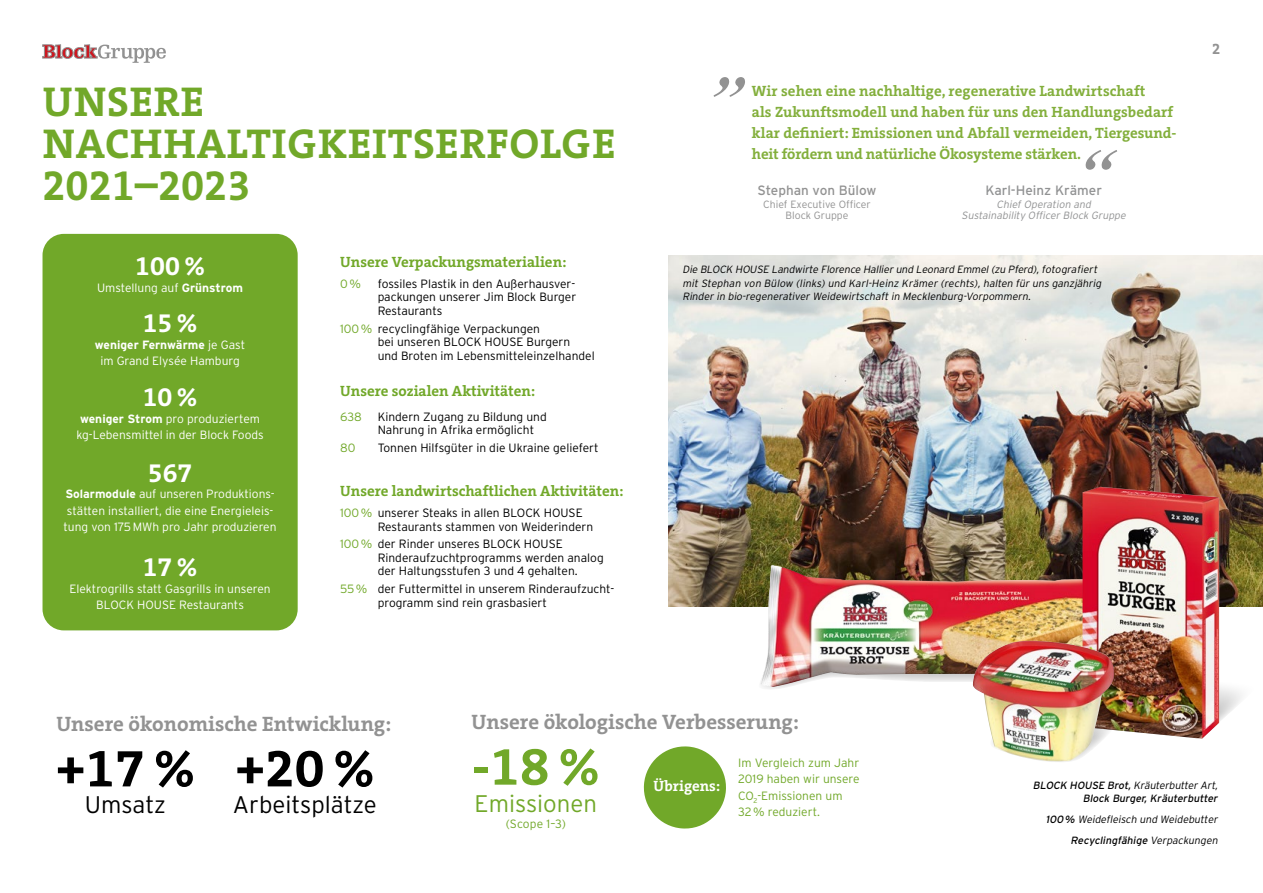
<style>
.page{position:relative;width:1263px;height:893px;background:#fff}
.page>*{position:absolute;margin:0;border:0;box-sizing:border-box;transform-origin:0 0}
.t1{font:italic 700 62.55px "Times";color:#929292}
.t2{font:700 54px "The Serif C5";color:#000}
.t3{font:700 54px "The Serif C5";color:#71a829}
.t4{font:700 42px/42px "The Serif C5";letter-spacing:.02em;color:#71a829}
.t5{font:700 27px "The Serif C5";color:#fff}
.t6{font:300 24px "Interstate";color:#000}
.t7{font:300 24px "Interstate";color:#71a829}
.t8{font:700 21px "The Serif C5";color:#929292}
.t9{font:700 15px/21px "The Serif C5";letter-spacing:.005em;color:#83af3c}
.t10{font:700 15px "The Serif C5";color:#71a829}
.t11{font:700 15px "The Serif C5";color:#fff}
.t12{font:700 15px "The Serif C5";color:#929292}
.t13{font:13.5px "Interstate";color:#919293}
.t14{font:13.5px "Interstate";color:#929292}
.t15{font:300 12px/13.5px "Interstate";color:#000}
.t16{font:300 12px/16.5px "Interstate";color:#fff;text-align:center}
.t17{font:300 12px/16.5px "Interstate";color:#71a829}
.t18{font:italic 300 10.5px/13.5px "Interstate";color:#000}
.t19{font:italic 10.5px/12.6px "Interstate";color:#000;text-align:right}
.t20{font:italic 300 10.5px/10.5px "Interstate";color:#919293;text-align:center}
.t21{font:300 10.5px/10.5px "Interstate";color:#929292;text-align:center}
.s1{font-weight:700}
.s2{color:#71a829}
.s3{font-weight:300}
.s4{font-weight:400}
</style>
<div class="page">
<div style="left:43px;top:234px;width:255px;height:396px;background:#71a829;border-radius:21px"></div>
<svg style="left:43px;top:45px;width:123px;height:18px"></svg>
<img style="left:669px;top:255px;width:594px;height:352px">
<svg style="left:764px;top:647px;width:478px;height:76px"></svg>
<img style="left:760px;top:564px;width:322px;height:123px">
<img style="left:1082px;top:487px;width:137px;height:252px">
<img style="left:973px;top:641px;width:141px;height:121px">
<svg style="left:643px;top:746px;width:83px;height:83px"></svg>
<h3 class="t4" style="left:43px;top:81px;width:575px">UNSERE<br>NACHHALTIGKEITSERFOLGE<br>2021–2023</h3>
<h3 class="t5" style="left:135px;top:249px;width:71px">100 %</h3>
<p class="t16" style="left:97px;top:279px;width:147px">Umstellung auf <span class="s1">Grünstrom</span></p>
<h3 class="t5" style="left:143px;top:306px;width:56px">15 %</h3>
<p class="t16" style="left:95px;top:336px;width:152px"><span class="s1">weniger Fernwärme</span> je Gast im Grand Elysée Hamburg</p>
<h3 class="t5" style="left:143px;top:380px;width:56px">10 %</h3>
<p class="t16" style="left:76px;top:410px;width:189px"><span class="s1">weniger Strom</span> pro produziertem kg-Lebensmittel in der Block Foods</p>
<h3 class="t5" style="left:148px;top:455px;width:46px">567</h3>
<p class="t16" style="left:64px;top:485px;width:214px;text-align:left"><span class="s1">Solarmodule</span> auf unseren Produktions&shy;stätten installiert, die eine Energieleis&shy;tung von 175MWh pro Jahr produzieren</p>
<h3 class="t5" style="left:143px;top:550px;width:56px">17 %</h3>
<p class="t16" style="left:69px;top:580px;width:203px">Elektrogrills statt Gasgrills in unseren<br>BLOCK HOUSE Restaurants</p>
<p class="t10" style="left:340px;top:252px;width:228px">Unsere Verpackungsmaterialien:</p>
<p class="t17" style="left:340px;top:275px;width:22px">0%</p>
<p class="t15" style="left:378px;top:277px;width:200px;text-align:justify">fossiles Plastik in den Außerhausver&shy;packungen unserer Jim Block Burger Restaurants</p>
<p class="t15" style="left:378px;top:322px;width:218px;text-indent:-38px"><span class="s2">100%</span> recyclingfähige Verpackungen<br>bei unseren BLOCK HOUSE Burgern<br>und Broten im Lebensmitteleinzelhandel</p>
<p class="t10" style="left:340px;top:381px;width:197px">Unsere sozialen Aktivitäten:</p>
<p class="t17" style="left:340px;top:408px;width:23px">638</p>
<p class="t15" style="left:378px;top:410px;width:171px">Kindern Zugang zu Bildung und<br>Nahrung in Afrika ermöglicht</p>
<p class="t17" style="left:340px;top:439px;width:17px">80</p>
<p class="t15" style="left:378px;top:441px;width:223px">Tonnen Hilfsgüter in die Ukraine geliefert</p>
<p class="t10" style="left:340px;top:482px;width:285px">Unsere landwirtschaftlichen Aktivitäten:</p>
<p class="t15" style="left:378px;top:506px;width:217px;text-indent:-38px"><span class="s2">100%</span> unserer Steaks in allen BLOCK HOUSE<br>Restaurants stammen von Weiderindern</p>
<p class="t15" style="left:378px;top:537px;width:227px;text-indent:-38px"><span class="s2">100%</span> der Rinder unseres BLOCK HOUSE<br>Rinderaufzuchtprogramms werden analog der Haltungsstufen 3 und 4 gehalten.</p>
<p class="t15" style="left:378px;top:582px;width:238px;text-indent:-38px"><span class="s2">55%</span> der Futtermittel in unserem Rinderaufzucht&shy;programm sind rein grasbasiert</p>
<h1 class="t1" style="left:712px;top:40px;width:33px">”</h1>
<p class="t9" style="left:752px;top:81px;width:426px">Wir sehen eine nachhaltige, regenerative Landwirtschaft<br>als Zukunftsmodell und haben für uns den Handlungsbedarf klar definiert: Emissionen und Abfall vermeiden, Tiergesund&shy;heit fördern und natürliche Ökosysteme stärken.</p>
<p class="t13" style="left:985px;top:182px;width:118px">Karl-Heinz Krämer</p>
<p class="t20" style="left:962px;top:199px;width:168px">ChiefOperation and<br>Sustainability Officer Block Gruppe</p>
<h1 class="t1" style="left:1083px;top:113px;width:33px">“</h1>
<p class="t14" style="left:757px;top:182px;width:121px">Stephan von Bülow</p>
<p class="t21" style="left:763px;top:199px;width:109px">Chief Executive Officer<br>Block Gruppe</p>
<p class="t18" style="left:682px;top:263px;width:423px">Die BLOCK HOUSE Landwirte Florence Hallierund Leonard Emmel(zu Pferd),fotografiert mit Stephan von Bülow (links) und Karl-Heinz Krämer (rechts), halten für uns ganzjährig<br>Rinder in bio-regenerativer Weidewirtschaftin Mecklenburg-Vorpommern.</p>
<p class="t12" style="left:1212px;top:39px;width:10px">2</p>
<h3 class="t8" style="left:56px;top:710px;width:337px">Unsere ökonomische Entwicklung:</h3>
<h2 class="t2" style="left:56px;top:733px;width:141px">+17 %</h2>
<h3 class="t6" style="left:85px;top:790px;width:83px">Umsatz</h3>
<h2 class="t2" style="left:235px;top:733px;width:141px">+20 %</h2>
<h3 class="t6" style="left:233px;top:790px;width:145px">Arbeitsplätze</h3>
<h3 class="t8" style="left:471px;top:708px;width:329px">Unsere ökologische Verbesserung:</h3>
<h2 class="t3" style="left:472px;top:732px;width:129px">-18 %</h2>
<h3 class="t7" style="left:475px;top:789px;width:124px">Emissionen</h3>
<p class="t17" style="left:506px;top:816px;width:62px">(Scope 1–3)</p>
<p class="t17" style="left:738px;top:754px;width:123px">Im Vergleich zum Jahr<br>2019 haben wir unsere<br>CO<sub>2</sub>-Emissionen um<br>32% reduziert.</p>
<p class="t11" style="left:653px;top:776px;width:69px">Übrigens:</p>
<p class="t19" style="left:1033px;top:779px;width:188px">BLOCK HOUSE Brot,<span class="s3">KräuterbutterArt,<br></span>Block Burger,Kräuterbutter</p>
<p class="t18" style="left:1046px;top:808px;width:175px;line-height:21.1px;text-align:right"><span class="s4">100%</span> Weidefleisch und Weidebutter<br><span class="s4">Recyclingfähige</span> Verpackungen</p>
</div>
